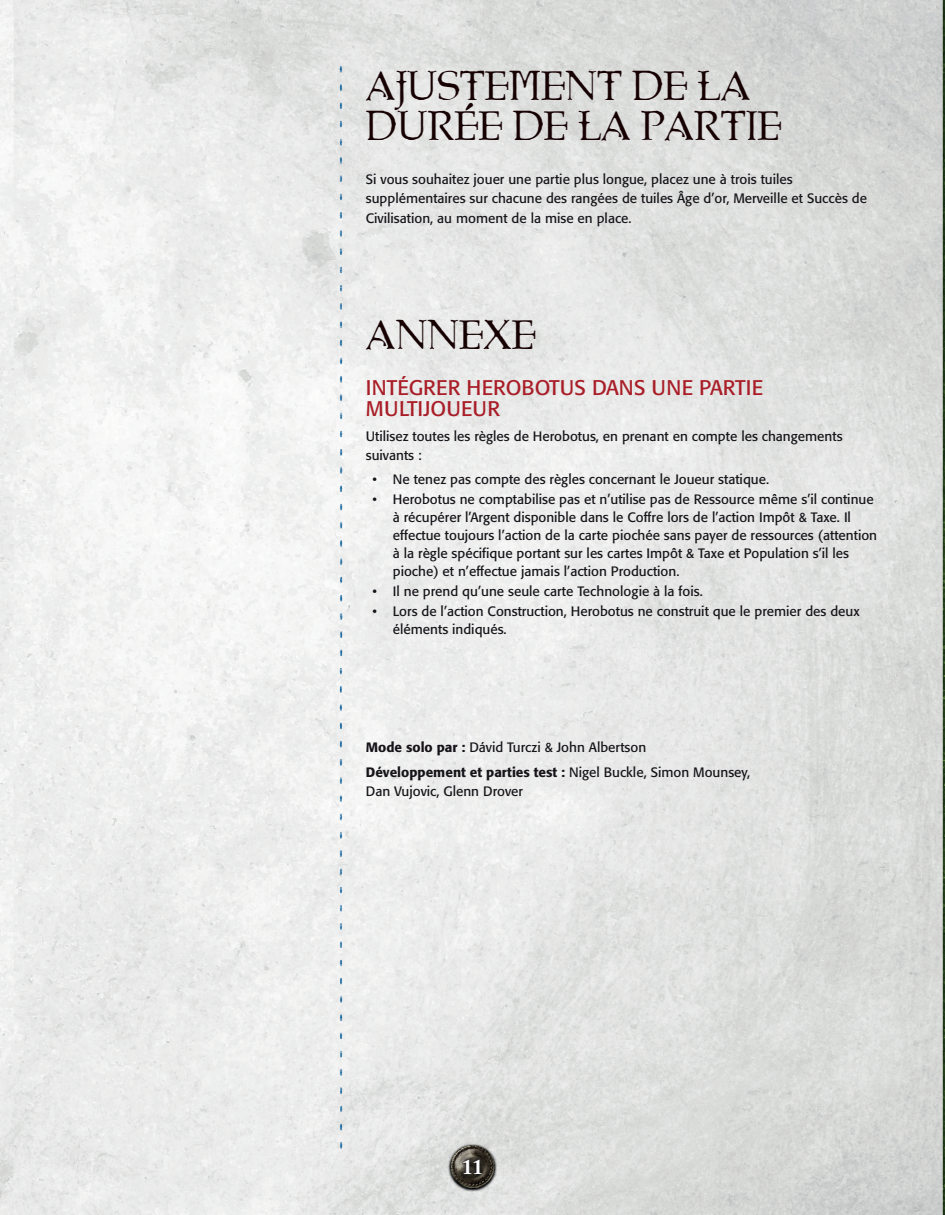
<style>
.page{position:relative;width:945px;height:1215px;background:#fff}
.page>*{position:absolute;margin:0;border:0;box-sizing:border-box;transform-origin:0 0}
.t1{font:36px/40.5px "Eremaeus";color:#160002}
.t2{font:21px/21px "Formata";color:#a91e28}
.t3{font:700 21px "Adobe Caslon Pro";color:#fff}
.t4{font:13.5px/18px "Formata";color:#171419}
.s1{font-weight:500}
</style>
<div class="page">
<img style="left:0;top:0;width:945px;height:1215px">
<img style="left:340px;top:67px;width:3px;height:1081px">
<img style="left:448px;top:1140px;width:49px;height:53px">
<svg style="left:457px;top:1153px;width:30px;height:27px"></svg>
<h1 class="t1" style="left:366px;top:67px;width:417px">AJUSTEMENT DE LA<br>DURÉE DE LA PARTIE</h1>
<p class="t4" style="left:366px;top:169px;width:503px;line-height:19.5px">Si vous souhaitez jouer une partie plus longue, placez une à trois tuiles supplémentaires sur chacune des rangées de tuiles Âge d’or, Merveille et Succès de<br>Civilisation, au moment de la mise en place.</p>
<h1 class="t1" style="left:366px;top:317px;width:172px">ANNExE</h1>
<h2 class="t2" style="left:366px;top:377px;width:399px">INTÉGRER HEROBOTUS DANS UNE PARTIE<br>MULTIJOUEUR</h2>
<p class="t4" style="left:366px;top:426px;width:478px;line-height:19.5px">Utilisez toutes les règles de Herobotus, en prenant en compte les changements suivants :</p>
<p class="t4" style="left:373px;top:470px;width:398px">• Ne tenez pas compte des règles concernant le Joueur statique.</p>
<p class="t4" style="left:393px;top:490px;width:486px;text-indent:-20px">• Herobotus ne comptabilise pas et n’utilise pas de Ressource même s’il continue à récupérer l’Argent disponible dans le Coffre lors de l’action Impôt &amp; Taxe. Il effectue toujours l’action de la carte piochée sans payer de ressources (attention à la règle spécifique portant sur les cartes Impôt &amp; Taxe et Population s’il les pioche) et n’effectue jamais l’action Production.</p>
<p class="t4" style="left:373px;top:582px;width:332px">• Il ne prend qu’une seule carte Technologie à la fois.</p>
<p class="t4" style="left:393px;top:602px;width:468px;text-indent:-20px">• Lors de l’action Construction, Herobotus ne construit que le premier des deux éléments indiqués.</p>
<p class="t4" style="left:366px;top:735px;width:386px;line-height:24.9px"><span class="s1">Mode solo par :</span> Dávid Turczi &amp; John Albertson<br><span class="s1">Développement et parties test :</span> Nigel Buckle, Simon Mounsey,</p>
<p class="t4" style="left:366px;top:783px;width:159px">Dan Vujovic, Glenn Drover</p>
<h2 class="t3" style="left:462px;top:1155px;width:22px">11</h2>
</div>
